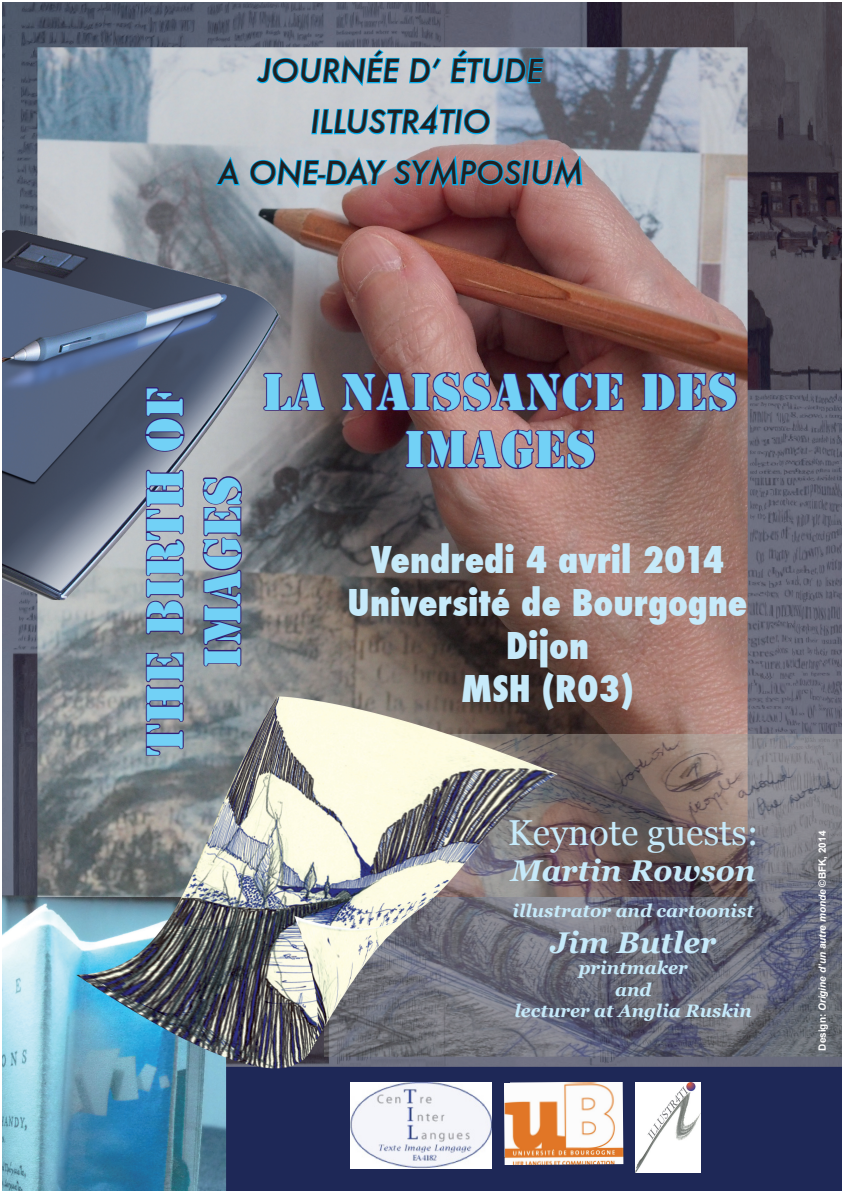
<style>
.page{position:relative;width:842px;height:1191px;background:#fff}
.page>*{position:absolute;margin:0;border:0;box-sizing:border-box;transform-origin:0 0}
.t1{font:48px/57.6px "Stencil Std";color:#72d1f6;text-align:center}
.t2{font:800 condensed 36px/43.2px "Futura";color:#c6eafa;text-align:center}
.t3{font:36px "Georgia";color:#c6eafa}
.t4{font:italic 500 31px/51px "Futura";color:#231f20;text-align:center}
.t5{font:italic 700 30px "Georgia";color:#c6eafa}
.t6{font:italic 700 18px/21.6px "Georgia";color:#c6eafa;text-align:center}
.t7{font:italic 700 10px "Arial";color:#fff}
.s1{font-style:normal}
</style>
<div class="page">
<img style="left:3px;top:2px;width:839px;height:1189px">
<svg style="left:262px;top:372px;width:64px;height:40px"></svg>
<svg style="left:340px;top:371px;width:285px;height:41px"></svg>
<svg style="left:640px;top:371px;width:98px;height:41px"></svg>
<svg style="left:404px;top:428px;width:192px;height:42px"></svg>
<svg style="left:145px;top:651px;width:40px;height:105px"></svg>
<svg style="left:144px;top:469px;width:42px;height:166px"></svg>
<svg style="left:144px;top:386px;width:42px;height:67px"></svg>
<svg style="left:202px;top:475px;width:41px;height:192px"></svg>
<svg style="left:255px;top:48px;width:146px;height:41px"></svg>
<svg style="left:408px;top:56px;width:35px;height:28px"></svg>
<svg style="left:449px;top:48px;width:96px;height:36px"></svg>
<svg style="left:310px;top:100px;width:181px;height:36px"></svg>
<svg style="left:214px;top:154px;width:27px;height:32px"></svg>
<svg style="left:249px;top:152px;width:334px;height:39px"></svg>
<img style="left:636px;top:1082px;width:64px;height:90px">
<img style="left:504px;top:1081px;width:119px;height:84px">
<img style="left:351px;top:1082px;width:140px;height:86px">
<h3 class="t4" style="left:217px;top:45px;width:367px">JOURNÉE D’ ÉTUDE<br>ILLUSTR4TIO<br>A ONE-DAY SYMPOSIUM</h3>
<h1 class="t1" style="left:137px;top:755px;width:370px;rotate:-90deg">THE BIRTH OF<br>IMAGES</h1>
<h1 class="t1" style="left:262px;top:363px;width:477px">LA NAISSANCE DES<br>IMAGES</h1>
<h2 class="t2" style="left:348px;top:538px;width:401px">Vendredi 4 avril 2014<br>Université de Bourgogne<br>Dijon<br>MSH (R03)</h2>
<h2 class="t3" style="left:508px;top:811px;width:252px">Keynote guests:</h2>
<h3 class="t5" style="left:511px;top:853px;width:246px">Martin Rowson</h3>
<p class="t6" style="left:513px;top:899px;width:243px">illustrator and cartoonist</p>
<h3 class="t5" style="left:550px;top:925px;width:167px">Jim Butler</h3>
<p class="t6" style="left:515px;top:957px;width:239px">printmaker<br>and<br>lecturer at Anglia Ruskin</p>
<p class="t7" style="left:816px;top:1050px;width:221px;rotate:-90deg"><span class="s1">Design:</span> Origine d’un autre monde <span class="s1">©BFK, 2014</span></p>
</div>
